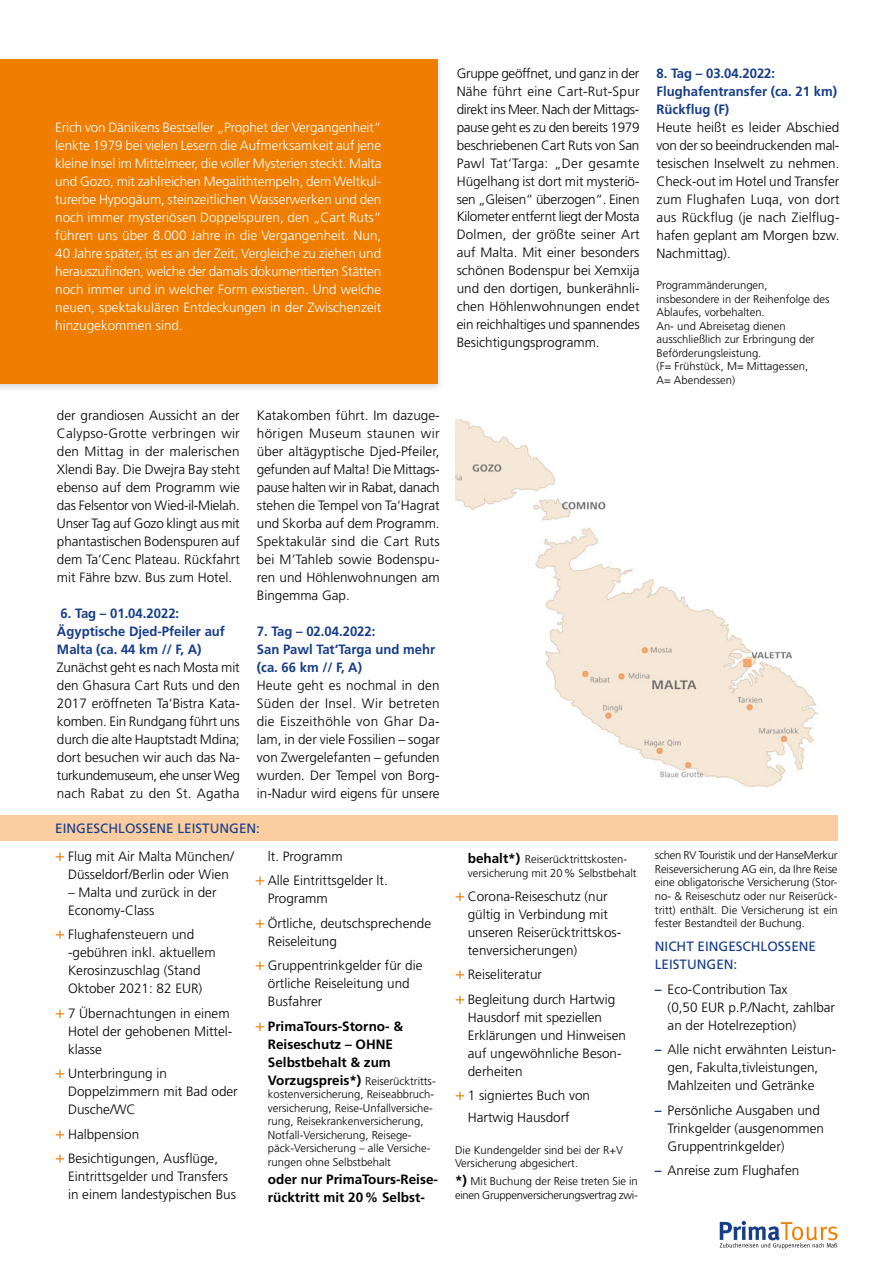
<style>
.page{position:relative;width:893px;height:1263px;background:#fff}
.page>*{position:absolute;margin:0;border:0;box-sizing:border-box;transform-origin:0 0}
.t1{font:300 13.5px/18px "Frutiger LT Pro";color:#000}
.t2{font:300 13.5px/18px "Frutiger LT Pro";color:#fff;text-align:justify}
.t3{font:700 13.5px/18px "Frutiger LT Pro";color:#153d8a}
.t4{font:700 13.5px/18px "Frutiger LT Pro";color:#000;text-align:center}
.t5{font:13.5px/18px "Frutiger LT Pro";color:#153d8a}
.t6{font:300 11.25px/13.5px "Frutiger LT Pro";color:#000}
.t7{font:300 11.25px/13.5px "Frutiger LT Pro";letter-spacing:-.025em;color:#000}
.s1{font-size:16.5px;color:#ef7d00}
.s2{font-weight:300;font-size:16.5px;color:#ef7d00}
.s3{font-weight:700;font-size:13.5px}
.s4{font-family:"Frutiger";font-weight:700;color:#153d8a}
</style>
<div class="page">
<img style="left:0;top:59px;width:440px;height:330px">
<div style="left:0;top:60px;width:438px;height:324px;background:#ef7d00"></div>
<svg style="left:720px;top:1221px;width:117px;height:27px"></svg>
<img style="left:455px;top:420px;width:363px;height:367px">
<div style="left:0;top:816px;width:838px;height:25px;background:#fbcea2"></div>
<p class="t2" style="left:55px;top:118px;width:328px">Erich von Dänikens Bestseller „Prophet der Vergangenheit“ lenkte 1979 bei vielen Lesern die Aufmerksamkeit auf jene kleine Insel im Mittelmeer, die voller Mysterien steckt. Malta und Gozo, mit zahlreichen Megalithtempeln, dem Weltkul&shy;turerbe Hypogäum, steinzeitlichen Wasserwerken und den noch immer mysteriösen Doppelspuren, den „Cart Ruts“ führen uns über 8.000 Jahre in die Vergangenheit. Nun, 40 Jahre später, ist es an der Zeit, Vergleiche zu ziehen und herauszufinden, welche der damals dokumentierten Stätten noch immer und in welcher Form existieren. Und welche neuen, spektakulären Entdeckungen in der Zwischenzeit hinzugekommen sind.</p>
<p class="t1" style="left:57px;top:406px;width:184px;text-align:justify">der grandiosen Aussicht an der Calypso-Grotte verbringen wir den Mittag in der malerischen Xlendi Bay. Die Dwejra Bay steht ebenso auf dem Programm wie das Felsentor von Wied-il-Mielah.<br>Unser Tag auf Gozo klingt aus mit phantastischen Bodenspuren auf dem Ta’Cenc Plateau. Rückfahrt mit Fähre bzw. Bus zum Hotel.</p>
<p class="t3" style="left:57px;top:604px;width:170px">6. Tag – 01.04.2022:<br>Ägyptische Djed-Pfeiler auf<br>Malta (ca. 44 km // F, A)</p>
<p class="t1" style="left:57px;top:658px;width:184px;text-align:justify">Zunächst geht es nach Mosta mit den Ghasura Cart Ruts und den 2017 eröffneten Ta‘Bistra Kata&shy;komben. Ein Rundgang führt uns durch die alte Hauptstadt Mdina; dort besuchen wir auch das Na&shy;turkundemuseum, ehe unser Weg nach Rabat zu den St. Agatha</p>
<p class="t1" style="left:257px;top:406px;width:184px;text-align:justify">Katakomben führt. Im dazuge&shy;hörigen Museum staunen wir über altägyptische Djed-Pfeiler, gefunden auf Malta! Die Mittags&shy;pause halten wir in Rabat, danach stehen die Tempel von Ta‘Hagrat und Skorba auf dem Programm.<br>Spektakulär sind die Cart Ruts bei M’Tahleb sowie Bodenspu&shy;ren und Höhlenwohnungen am Bingemma Gap.</p>
<p class="t3" style="left:257px;top:622px;width:180px">7. Tag – 02.04.2022:<br>San Pawl Tat‘Targa und mehr (ca. 66 km // F, A)</p>
<p class="t1" style="left:257px;top:676px;width:184px;text-align:justify">Heute geht es nochmal in den Süden der Insel. Wir betreten die Eiszeithöhle von Ghar Da&shy;lam, in der viele Fossilien – sogar von Zwergelefanten – gefunden wurden. Der Tempel von Borg&shy;in-Nadur wird eigens für unsere</p>
<p class="t5" style="left:55px;top:819px;width:206px">EINGESCHLOSSENE LEISTUNGEN:</p>
<p class="t1" style="left:55px;top:847px;width:180px;text-align:center"><span class="s1">+</span> Flug mit Air Malta München/<br>Düsseldorf/Berlin oder Wien</p>
<p class="t1" style="left:68px;top:883px;width:150px">– Malta und zurück in der<br>Economy-Class</p>
<p class="t1" style="left:68px;top:926px;width:149px;text-indent:-13px"><span class="s1">+</span> Flughafensteuern und -gebühren inkl. aktuellem<br>Kerosinzuschlag (Stand<br>Oktober 2021: 82 EUR)</p>
<p class="t1" style="left:68px;top:1004px;width:166px;text-indent:-13px"><span class="s1">+</span> 7 Übernachtungen in einem<br>Hotel der gehobenen Mittel&shy;klasse</p>
<p class="t1" style="left:68px;top:1065px;width:171px;text-indent:-13px"><span class="s1">+</span> Unterbringung in<br>Doppelzimmern mit Bad oder<br>Dusche/WC</p>
<p class="t1" style="left:55px;top:1122px;width:164px;line-height:24.5px"><span class="s1">+</span> Halbpension<br><span class="s1">+</span> Besichtigungen, Ausflüge,</p>
<p class="t1" style="left:68px;top:1167px;width:170px">Eintrittsgelder und Transfers in einem landestypischen Bus</p>
<p class="t1" style="left:255px;top:844px;width:134px;line-height:24.5px;text-indent:13px">lt. Programm<br><span class="s1">+</span> Alle Eintrittsgelder lt.</p>
<p class="t1" style="left:255px;top:887px;width:178px;line-height:24.5px;text-indent:13px">Programm<br><span class="s1">+</span> Örtliche, deutschsprechende</p>
<p class="t1" style="left:255px;top:929px;width:169px;line-height:24.5px;text-indent:13px">Reiseleitung<br><span class="s1">+</span> Gruppentrinkgelder für die</p>
<p class="t1" style="left:268px;top:974px;width:143px">örtliche Reiseleitung und<br>Busfahrer</p>
<p class="t4" style="left:255px;top:1017px;width:150px"><span class="s2">+</span> PrimaTours-Storno- &amp;<br>Reiseschutz – OHNE<br>Selbstbehalt &amp; zum</p>
<p class="t6" style="left:268px;top:1074px;width:169px"><span class="s3">Vorzugspreis*)</span> Reiserücktritts&shy;kostenversicherung, Reiseabbruch&shy;versicherung, Reise-Unfallversiche&shy;rung, Reisekrankenversicherung, Notfall-Versicherung, Reisege&shy;päck-Versicherung – alle Versiche&shy;rungen ohne Selbstbehalt</p>
<p class="t4" style="left:268px;top:1170px;width:172px;text-align:left">oder nur PrimaTours-Reise&shy;rücktritt mit 20 % Selbst-</p>
<p class="t1" style="left:457px;top:64px;width:184px;text-align:justify">Gruppe geöffnet, und ganz in der Nähe führt eine Cart-Rut-Spur direkt ins Meer. Nach der Mittags&shy;pause geht es zu den bereits 1979 beschriebenen Cart Ruts von San Pawl Tat‘Targa: „Der gesamte Hügelhang ist dort mit mysteriö&shy;sen „Gleisen“ überzogen“. Einen Kilometer entfernt liegt der Mosta Dolmen, der größte seiner Art auf Malta. Mit einer besonders schönen Bodenspur bei Xemxija und den dortigen, bunkerähnli&shy;chen Höhlenwohnungen endet ein reichhaltiges und spannendes Besichtigungsprogramm.</p>
<p class="t3" style="left:657px;top:64px;width:182px">8. Tag – 03.04.2022:<br>Flughafentransfer (ca. 21 km)<br>Rückflug (F)</p>
<p class="t1" style="left:657px;top:118px;width:184px;text-align:justify">Heute heißt es leider Abschied von der so beeindruckenden mal&shy;tesischen Inselwelt zu nehmen.<br>Check-out im Hotel und Transfer zum Flughafen Luqa, von dort aus Rückflug (je nach Zielflug&shy;hafen geplant am Morgen bzw.<br>Nachmittag).</p>
<p class="t6" style="left:657px;top:278px;width:174px">Programmänderungen, insbesondere in der Reihenfolge des<br>Ablaufes, vorbehalten.<br>An- und Abreisetag dienen ausschließlich zur Erbringung der<br>Beförderungsleistung.<br>(F= Frühstück, M= Mittagessen,<br>A= Abendessen)</p>
<p class="t6" style="left:468px;top:852px;width:170px"><span class="s3">behalt*)</span> Reiserücktrittskosten&shy;versicherung mit 20 % Selbstbehalt</p>
<p class="t1" style="left:468px;top:887px;width:155px;text-indent:-13px"><span class="s1">+</span> Corona-Reiseschutz (nur gültig in Verbindung mit unseren Reiserücktrittskos&shy;tenversicherungen)</p>
<p class="t1" style="left:455px;top:962px;width:162px;line-height:24.5px"><span class="s1">+</span> Reiseliteratur<br><span class="s1">+</span> Begleitung durch Hartwig</p>
<p class="t1" style="left:468px;top:1008px;width:160px">Hausdorf mit speziellen<br>Erklärungen und Hinweisen auf ungewöhnliche Beson&shy;derheiten</p>
<p class="t1" style="left:455px;top:1085px;width:137px;line-height:21.6px;text-align:center"><span class="s1">+</span> 1 signiertes Buch von<br>Hartwig Hausdorf</p>
<p class="t6" style="left:455px;top:1143px;width:170px">Die Kundengelder sind bei der R+V<br>Versicherung abgesichert.</p>
<p class="t7" style="left:455px;top:1174px;width:184px"><span class="s3">*)</span> Mit Buchung der Reise treten Sie in einen Gruppenversicherungsvertrag zwi-</p>
<p class="t6" style="left:655px;top:849px;width:184px;text-align:justify">schen RV Touristik und der HanseMerkur Reiseversicherung AG ein, da Ihre Reise eine obligatorische Versicherung (Stor&shy;no- &amp; Reiseschutz oder nur Reiserück&shy;tritt) enthält. Die Versicherung ist ein fester Bestandteil der Buchung.</p>
<p class="t5" style="left:655px;top:938px;width:163px">NICHT EINGESCHLOSSENE<br>LEISTUNGEN:</p>
<p class="t1" style="left:668px;top:980px;width:169px;text-indent:-13px"><span class="s4">–</span> Eco-Contribution Tax<br>(0,50 EUR p.P./Nacht, zahlbar an der Hotelrezeption)</p>
<p class="t1" style="left:668px;top:1040px;width:170px;text-indent:-13px"><span class="s4">–</span> Alle nicht erwähnten Leistun&shy;gen, Fakulta‚tivleistungen,<br>Mahlzeiten und Getränke</p>
<p class="t1" style="left:668px;top:1101px;width:158px;text-indent:-13px"><span class="s4">–</span> Persönliche Ausgaben und<br>Trinkgelder (ausgenommen<br>Gruppentrinkgelder)</p>
<p class="t1" style="left:655px;top:1161px;width:146px"><span class="s4">–</span> Anreise zum Flughafen</p>
</div>
